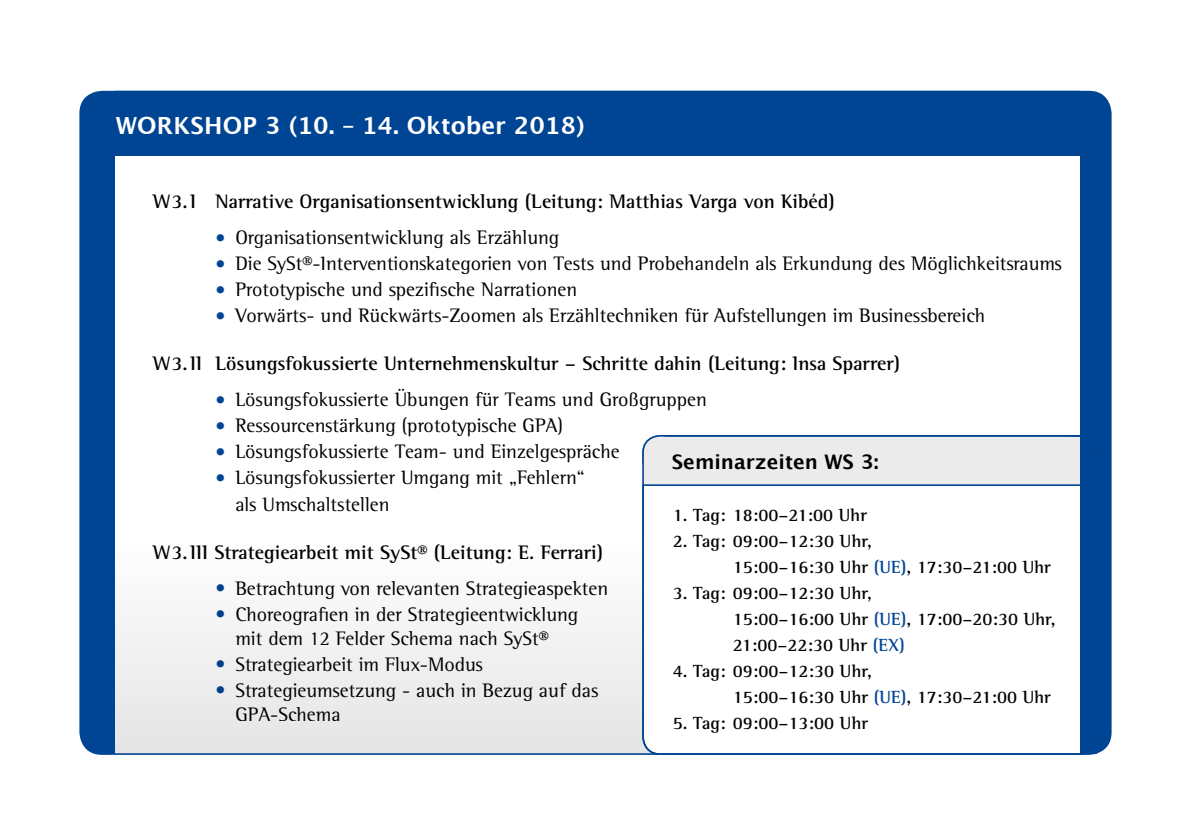
<style>
.page{position:relative;width:1191px;height:840px;background:#fff}
.page>*{position:absolute;margin:0;border:0;box-sizing:border-box;transform-origin:0 0}
.t1{font:700 23.6px "Lucida Grande";color:#fff}
.t2{font:20px/24px "Rotis Semi Serif";color:#000}
.t3{font:700 20px "Rotis Semi Serif";color:#000}
.t4{font:700 20px "Lucida Grande";color:#000}
.t5{font:700 18px/26px "Rotis Semi Serif";color:#000}
.s1{color:#004494}
</style>
<div class="page">
<div style="left:79px;top:91px;width:1032px;height:663px;background:#004494;border-radius:23px"></div>
<div style="left:116px;top:156px;width:964px;height:598px;background:linear-gradient(to bottom,#fff,#efeff0)"></div>
<hr style="left:115px;top:752px;width:965px;height:2px;background:#004494">
<div style="left:643px;top:435px;width:455px;height:318px;background:#fff;border-radius:17px"></div>
<div style="left:643px;top:435px;width:437px;height:50px;background:#ecebeb;border-radius:17px"></div>
<div style="left:642px;top:463px;width:438px;height:22px;background:#ecebeb"></div>
<div style="left:1060px;top:436px;width:20px;height:48px;background:#ecebeb"></div>
<hr style="left:642px;top:484px;width:440px;height:1px;background:#004494">
<div style="left:642px;top:435px;width:456px;height:319px;border:2px solid #004494;border-radius:17px"></div>
<div style="left:1080px;top:130px;width:16px;height:622px;background:#004494"></div>
<p class="t1" style="left:116px;top:106px;width:470px">WORKSHOP 3 (10. – 14. Oktober 2018)</p>
<p class="t3" style="left:153px;top:189px;width:683px">W3.I Narrative Organisationsentwicklung (Leitung: Matthias Varga von Kibéd)</p>
<p class="t2" style="left:215px;top:225px;width:345px"><span class="s1">•</span> Organisationsentwicklung als Erzählung</p>
<p class="t2" style="left:215px;top:251px;width:848px"><span class="s1">•</span> Die SySt®-Interventionskategorien von Tests und Probehandeln als Erkundung des Möglichkeitsraums</p>
<p class="t2" style="left:215px;top:277px;width:363px"><span class="s1">•</span> Prototypische und spezifische Narrationen</p>
<p class="t2" style="left:215px;top:303px;width:771px"><span class="s1">•</span> Vorwärts- und Rückwärts-Zoomen als Erzähltechniken für Aufstellungen im Businessbereich</p>
<p class="t3" style="left:153px;top:351px;width:748px">W3.II Lösungsfokussierte Unternehmenskultur – Schritte dahin (Leitung: Insa Sparrer)</p>
<p class="t2" style="left:215px;top:387px;width:493px"><span class="s1">•</span> Lösungsfokussierte Übungen für Teams und Großgruppen</p>
<p class="t2" style="left:215px;top:413px;width:349px"><span class="s1">•</span> Ressourcenstärkung (prototypische GPA)</p>
<p class="t2" style="left:215px;top:439px;width:406px"><span class="s1">•</span> Lösungsfokussierte Team- und Einzelgespräche</p>
<p class="t2" style="left:235px;top:464px;width:351px;line-height:26px;text-indent:-20px"><span class="s1">•</span> Lösungsfokussierter Umgang mit „Fehlern“ als Umschaltstellen</p>
<p class="t3" style="left:153px;top:539px;width:451px">W3.III Strategiearbeit mit SySt® (Leitung: E. Ferrari)</p>
<p class="t2" style="left:215px;top:575px;width:394px"><span class="s1">•</span> Betrachtung von relevanten Strategieaspekten</p>
<p class="t2" style="left:215px;top:601px;width:364px;text-align:center"><span class="s1">•</span> Choreografien in der Strategieentwicklung mit dem 12 Felder Schema nach SySt®</p>
<p class="t2" style="left:215px;top:651px;width:269px"><span class="s1">•</span> Strategiearbeit im Flux-Modus</p>
<p class="t2" style="left:235px;top:677px;width:365px;text-indent:-20px"><span class="s1">•</span> Strategieumsetzung - auch in Bezug auf das<br>GPA-Schema</p>
<p class="t4" style="left:672px;top:445px;width:208px">Seminarzeiten WS 3:</p>
<p class="t5" style="left:673px;top:501px;width:196px">1. Tag: 18:00–21:00 Uhr</p>
<p class="t5" style="left:733px;top:527px;width:319px;text-indent:-60px">2. Tag: 09:00–12:30 Uhr,<br>15:00–16:30 Uhr <span class="s1">(UE)</span>, 17:30–21:00 Uhr</p>
<p class="t5" style="left:733px;top:579px;width:324px;text-indent:-60px">3. Tag: 09:00–12:30 Uhr,<br>15:00–16:00 Uhr <span class="s1">(UE)</span>, 17:00–20:30 Uhr,<br>21:00–22:30 Uhr <span class="s1">(EX)</span></p>
<p class="t5" style="left:733px;top:657px;width:319px;text-indent:-60px">4. Tag: 09:00–12:30 Uhr,<br>15:00–16:30 Uhr <span class="s1">(UE)</span>, 17:30–21:00 Uhr</p>
<p class="t5" style="left:673px;top:709px;width:197px">5. Tag: 09:00–13:00 Uhr</p>
</div>
